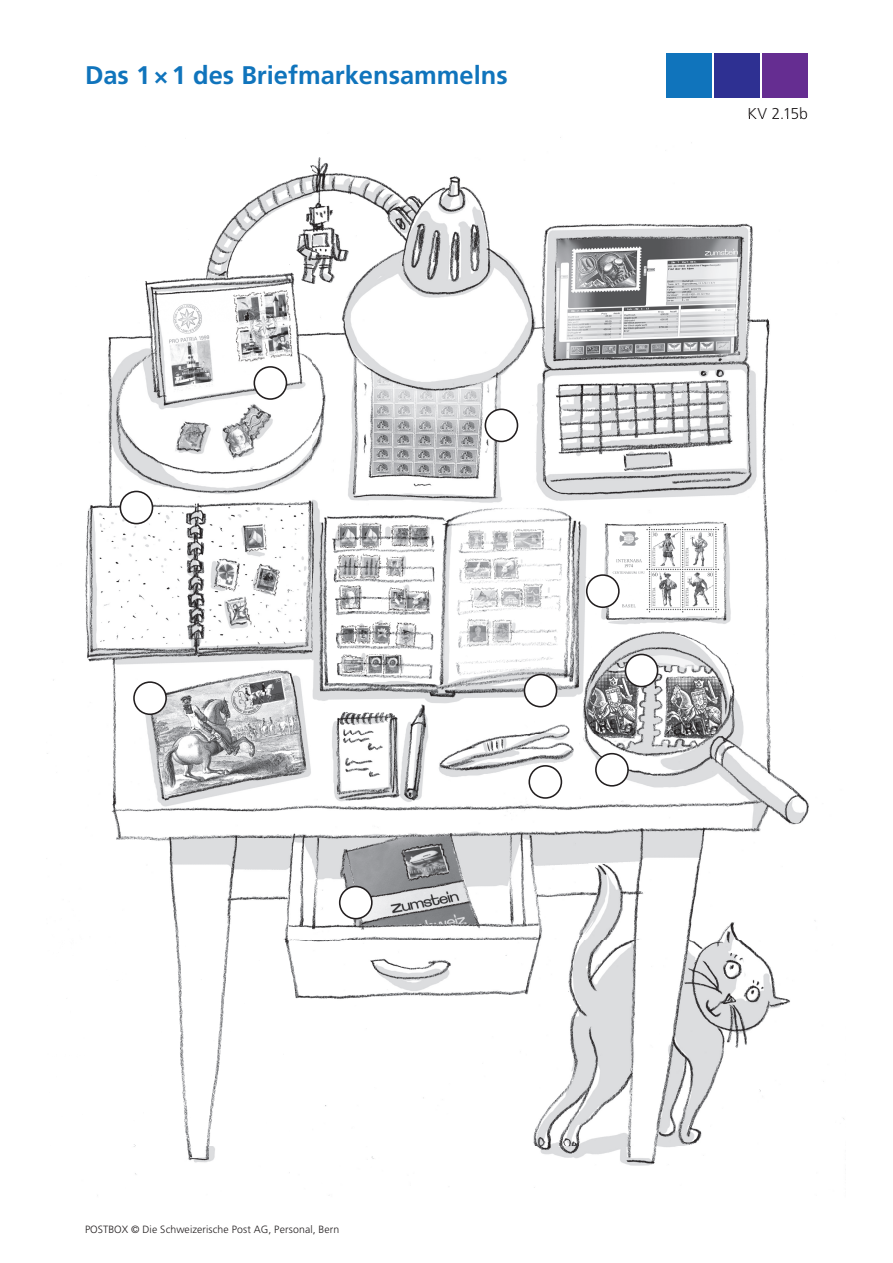
<style>
.page{position:relative;width:893px;height:1263px;background:#fff}
.page>*{position:absolute;margin:0;border:0;box-sizing:border-box;transform-origin:0 0}
.t1{font:700 25.5px "Frutiger";color:#1074bc}
.t2{font:300 15.75px "Frutiger";color:#231f20}
.t3{font:300 10.5px "Frutiger LT Std";letter-spacing:.01em;color:#231f20}
</style>
<div class="page">
<div style="left:666px;top:54px;width:46px;height:44px;background:#1074bc"></div>
<div style="left:714px;top:54px;width:46px;height:44px;background:#2e3092"></div>
<div style="left:762px;top:54px;width:46px;height:44px;background:#652d91"></div>
<img style="left:47px;top:117px;width:798px;height:1079px">
<img style="left:749px;top:117px;width:58px;height:2px">
<div style="left:596px;top:754px;width:32px;height:32px;background:#fff;border-radius:50%"></div>
<div style="left:595px;top:753px;width:34px;height:34px;border:2px solid #231f20;border-radius:50%"></div>
<div style="left:625px;top:654px;width:33px;height:33px;background:#fff;border-radius:50%"></div>
<div style="left:625px;top:654px;width:33px;height:33px;border:2px solid #231f20;border-radius:50%"></div>
<div style="left:587px;top:575px;width:32px;height:32px;background:#fff;border-radius:50%"></div>
<div style="left:586px;top:574px;width:34px;height:34px;border:2px solid #231f20;border-radius:50%"></div>
<div style="left:134px;top:682px;width:32px;height:32px;background:#fff;border-radius:50%"></div>
<div style="left:133px;top:681px;width:34px;height:34px;border:2px solid #231f20;border-radius:50%"></div>
<div style="left:120px;top:491px;width:32px;height:33px;background:#fff;border-radius:50%"></div>
<div style="left:120px;top:491px;width:33px;height:33px;border:2px solid #231f20;border-radius:50%"></div>
<div style="left:524px;top:674px;width:33px;height:33px;background:#fff;border-radius:50%"></div>
<div style="left:524px;top:674px;width:33px;height:33px;border:2px solid #231f20;border-radius:50%"></div>
<div style="left:485px;top:409px;width:32px;height:32px;background:#fff;border-radius:50%"></div>
<div style="left:485px;top:408px;width:33px;height:34px;border:2px solid #231f20;border-radius:50%"></div>
<div style="left:529px;top:766px;width:32px;height:32px;background:#fff;border-radius:50%"></div>
<div style="left:528px;top:765px;width:34px;height:34px;border:2px solid #231f20;border-radius:50%"></div>
<div style="left:340px;top:886px;width:32px;height:33px;background:#fff;border-radius:50%"></div>
<div style="left:339px;top:886px;width:34px;height:33px;border:2px solid #231f20;border-radius:50%"></div>
<div style="left:254px;top:367px;width:32px;height:32px;background:#fff;border-radius:50%"></div>
<div style="left:254px;top:366px;width:33px;height:34px;border:2px solid #231f20;border-radius:50%"></div>
<p class="t1" style="left:85px;top:60px;width:424px">Das 1 × 1 des Briefmarkensammelns</p>
<p class="t2" style="left:747px;top:105px;width:62px">KV 2.15b</p>
<p class="t3" style="left:85px;top:1224px;width:256px">POSTBOX © Die Schweizerische Post AG, Personal, Bern</p>
</div>
